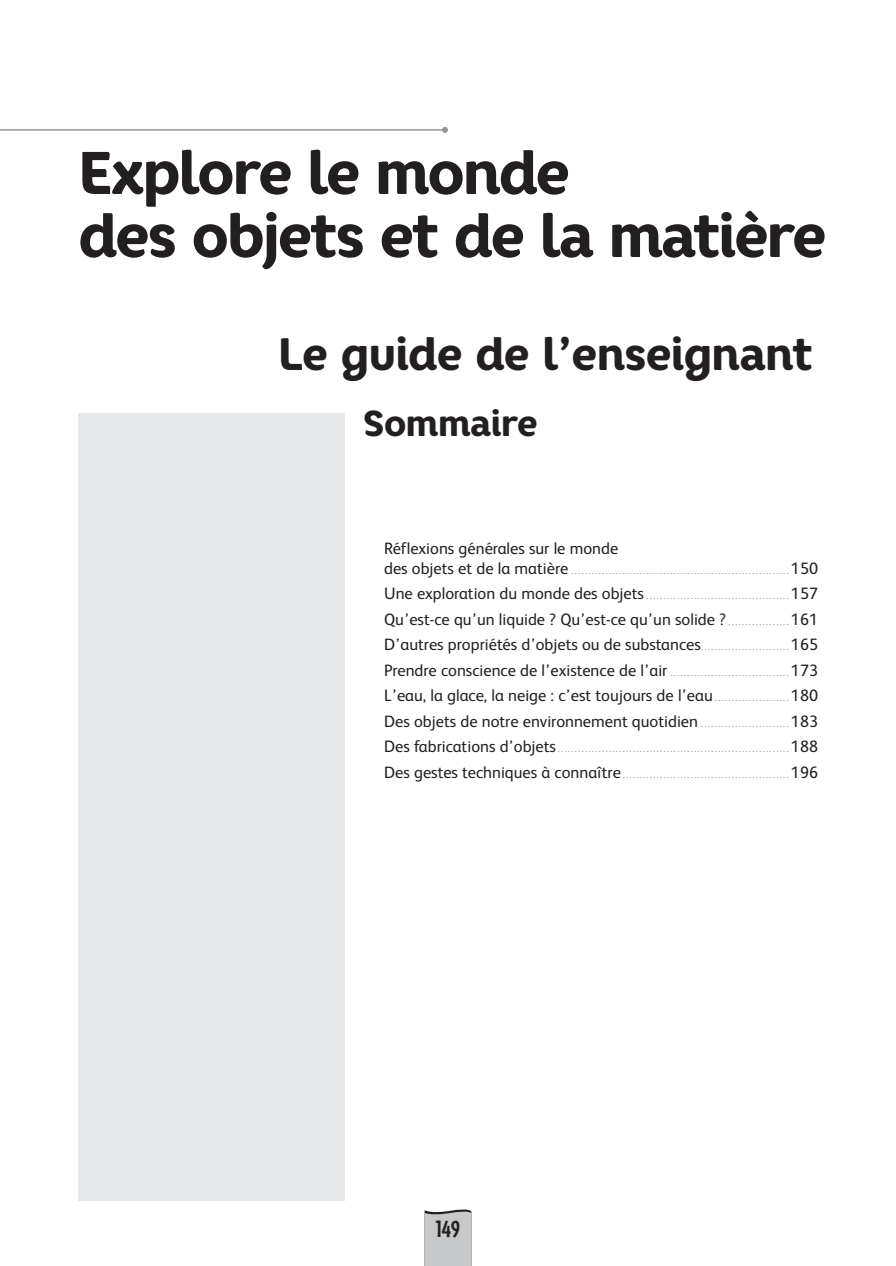
<style>
.page{position:relative;width:896px;height:1266px;background:#fff}
.page>*{position:absolute;margin:0;border:0;box-sizing:border-box;transform-origin:0 0}
.t1{font:800 60px/63px "Core Rhino 75";letter-spacing:-.05em;color:#231f20}
.t2{font:800 45px "Core Rhino 75";letter-spacing:-.03em;color:#231f20}
.t3{font:800 36px "Core Rhino 75";letter-spacing:-.03em;color:#231f20}
.t4{font:700 24px "Cafeteria";color:#231f20}
.t5{font:16.5px/25.5px "FS Albert";color:#231f20;text-align:justify}
.t6{font:10.5px "Times LT Std";color:#939598}
.s1{font-family:"FS Albert";font-size:16.5px;color:#231f20}
.s2{font-family:"Times LT Std";font-size:10.5px;color:#939598}
</style>
<div class="page">
<svg style="left:424px;top:1209px;width:47px;height:56px;background:#c2c2c4"></svg>
<hr style="left:0;top:129px;width:445px;height:2px;background:#939598">
<svg style="left:442px;top:127px;width:6px;height:6px"></svg>
<div style="left:78px;top:414px;width:267px;height:786px;background:#e6e7e9"></div>
<h1 class="t1" style="left:78px;top:140px;width:750px">Explore le monde<br>des objets et de la matière</h1>
<h2 class="t2" style="left:278px;top:324px;width:536px">Le guide de l’enseignant</h2>
<h3 class="t3" style="left:363px;top:400px;width:177px">Sommaire</h3>
<p class="t5" style="left:384px;top:536px;width:235px">Réflexions générales sur le monde</p>
<p class="t6" style="left:384px;top:564px;width:435px"><span class="s1">des objets et de la matière</span> ................................................................<span class="s1">150</span></p>
<p class="t6" style="left:384px;top:589px;width:435px"><span class="s1">Une exploration du monde des objets</span>..........................................<span class="s1">157</span></p>
<p class="t5" style="left:384px;top:606px;width:435px">Qu’est-ce qu’un liquide ? Qu’est-ce qu’un solide ? <span class="s2">..................</span> 161<br>D’autres propriétés d’objets ou de substances<span class="s2">..........................</span> 165<br>Prendre conscience de l’existence de l’air <span class="s2">...................................</span>173<br>L’eau, la glace, la neige : c’est toujours de l’eau <span class="s2">......................</span> 180<br>Des objets de notre environnement quotidien <span class="s2">..........................</span> 183</p>
<p class="t6" style="left:384px;top:742px;width:435px"><span class="s1">Des fabrications d’objets</span>....................................................................<span class="s1">188</span></p>
<p class="t6" style="left:384px;top:768px;width:435px"><span class="s1">Des gestes techniques à connaître</span>.................................................<span class="s1">196</span></p>
<h3 class="t4" style="left:436px;top:1215px;width:26px">149</h3>
</div>
